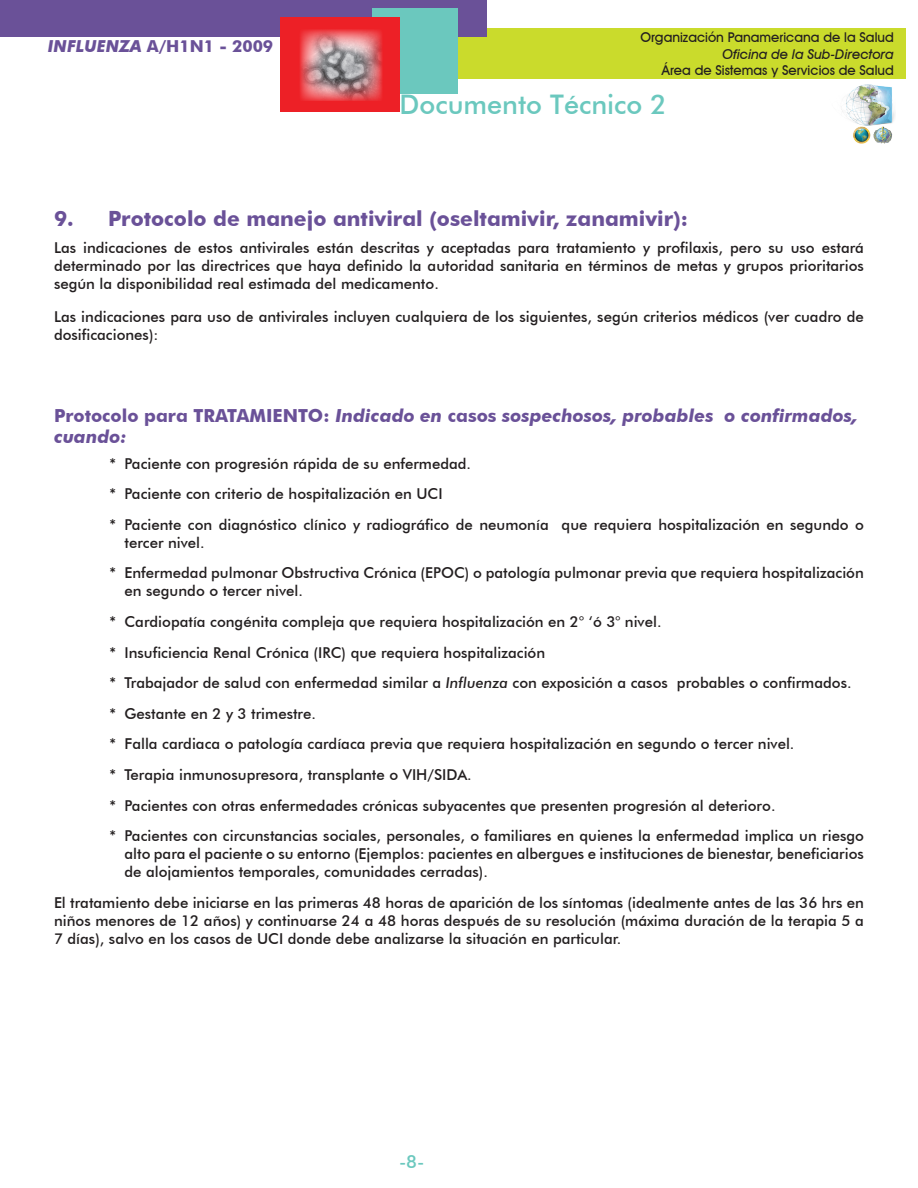
<style>
.page{position:relative;width:918px;height:1188px;background:#fff}
.page>*{position:absolute;margin:0;border:0;box-sizing:border-box;transform-origin:0 0}
.t1{font:500 27px "Futura BT";color:#6bc8be}
.subtitulo{font:700 21px "Futura BT";color:#6a5198}
.subtitulo_-titulo2{font:italic 700 18px/21.6px "Futura BT";color:#6a5198}
.t2{font:500 18px "Futura BT";color:#6bc8be}
.t3{font:700 16.5px "Futura BT";color:#6a5198}
.texto_bullet_2{font:500 15px/18px "Futura BT";color:#231f20}
.texto{font:500 15px/18px "Futura BT";color:#231f20;text-align:justify}
.t4{font:500 13.5px "Avant Garde IT Cby BT";color:#231f20}
.t5{font:italic 500 13.5px "Avant Garde IT Cby BT";color:#231f20}
.s1{font-style:italic}
.s2{font-style:normal}
</style>
<div class="page">
<div style="left:295px;top:28px;width:611px;height:50px;background:#cadb2c"></div>
<img style="left:830px;top:78px;width:65px;height:66px">
<div style="left:0;top:1px;width:487px;height:36px;background:#6a5198"></div>
<div style="left:372px;top:8px;width:86px;height:86px;background:#6bc8be"></div>
<div style="left:280px;top:17px;width:120px;height:95px;background:#ed2026"></div>
<img style="left:300px;top:29px;width:82px;height:72px">
<p class="t3" style="left:48px;top:36px;width:227px"><span class="s1">INFLUENZA</span> A/H1N1 - 2009</p>
<p class="t4" style="left:640px;top:29px;width:255px">Organización Panamericana de la Salud</p>
<p class="t5" style="left:722px;top:46px;width:173px">Oficina de la Sub-Directora</p>
<p class="t4" style="left:662px;top:62px;width:233px">Área de Sistemas y Servicios de Salud</p>
<h1 class="t1" style="left:400px;top:88px;width:269px">Documento Técnico 2</h1>
<p class="subtitulo" style="left:54px;top:206px;width:635px">9. Protocolo de manejo antiviral (oseltamivir, zanamivir):</p>
<p class="texto" style="left:54px;top:239px;width:812px">Las indicaciones de estos antivirales están descritas y aceptadas para tratamiento y profilaxis, pero su uso estará determinado por las directrices que haya definido la autoridad sanitaria en términos de metas y grupos prioritarios según la disponibilidad real estimada del medicamento.</p>
<p class="texto" style="left:54px;top:308px;width:811px">Las indicaciones para uso de antivirales incluyen cualquiera de los siguientes, según criterios médicos (ver cuadro de dosificaciones):</p>
<p class="subtitulo_-titulo2" style="left:54px;top:404px;width:805px"><span class="s2">Protocolo para TRATAMIENTO:</span> Indicado en <span class="s2">casos</span> sospechosos, probables o confirmados, cuando:</p>
<p class="texto_bullet_2" style="left:110px;top:454px;width:363px">* Paciente con progresión rápida de su enfermedad.</p>
<p class="texto_bullet_2" style="left:110px;top:485px;width:335px">* Paciente con criterio de hospitalización en UCI</p>
<p class="texto_bullet_2" style="left:124px;top:515px;width:741px;text-indent:-15px">* Paciente con diagnóstico clínico y radiográfico de neumonía que requiera hospitalización en segundo o tercer nivel.</p>
<p class="texto_bullet_2" style="left:124px;top:564px;width:741px;text-indent:-15px">* Enfermedad pulmonar Obstructiva Crónica (EPOC) o patología pulmonar previa que requiera hospitalización en segundo o tercer nivel.</p>
<p class="texto_bullet_2" style="left:110px;top:613px;width:554px">* Cardiopatía congénita compleja que requiera hospitalización en 2° ‘ó 3° nivel.</p>
<p class="texto_bullet_2" style="left:110px;top:643px;width:437px">* Insuficiencia Renal Crónica (IRC) que requiera hospitalización</p>
<p class="texto_bullet_2" style="left:110px;top:674px;width:744px">* Trabajador de salud con enfermedad similar a <span class="s1">Influenza</span> con exposición a casos probables o confirmados.</p>
<p class="texto_bullet_2" style="left:110px;top:704px;width:208px">* Gestante en 2 y 3 trimestre.</p>
<p class="texto_bullet_2" style="left:110px;top:735px;width:687px">* Falla cardiaca o patología cardíaca previa que requiera hospitalización en segundo o tercer nivel.</p>
<p class="texto_bullet_2" style="left:110px;top:766px;width:364px">* Terapia inmunosupresora, transplante o VIH/SIDA.</p>
<p class="texto_bullet_2" style="left:110px;top:796px;width:668px">* Pacientes con otras enfermedades crónicas subyacentes que presenten progresión al deterioro.</p>
<p class="texto_bullet_2" style="left:124px;top:827px;width:741px;text-align:justify;text-indent:-15px">* Pacientes con circunstancias sociales, personales, o familiares en quienes la enfermedad implica un riesgo alto para el paciente o su entorno (Ejemplos: pacientes en albergues e instituciones de bienestar, beneficiarios de alojamientos temporales, comunidades cerradas).</p>
<p class="texto" style="left:54px;top:893px;width:811px">El tratamiento debe iniciarse en las primeras 48 horas de aparición de los síntomas (idealmente antes de las 36 hrs en niños menores de 12 años) y continuarse 24 a 48 horas después de su resolución (máxima duración de la terapia 5 a 7 días), salvo en los casos de UCI donde debe analizarse la situación en particular.</p>
<p class="t2" style="left:399px;top:1150px;width:27px">-8-</p>
</div>
